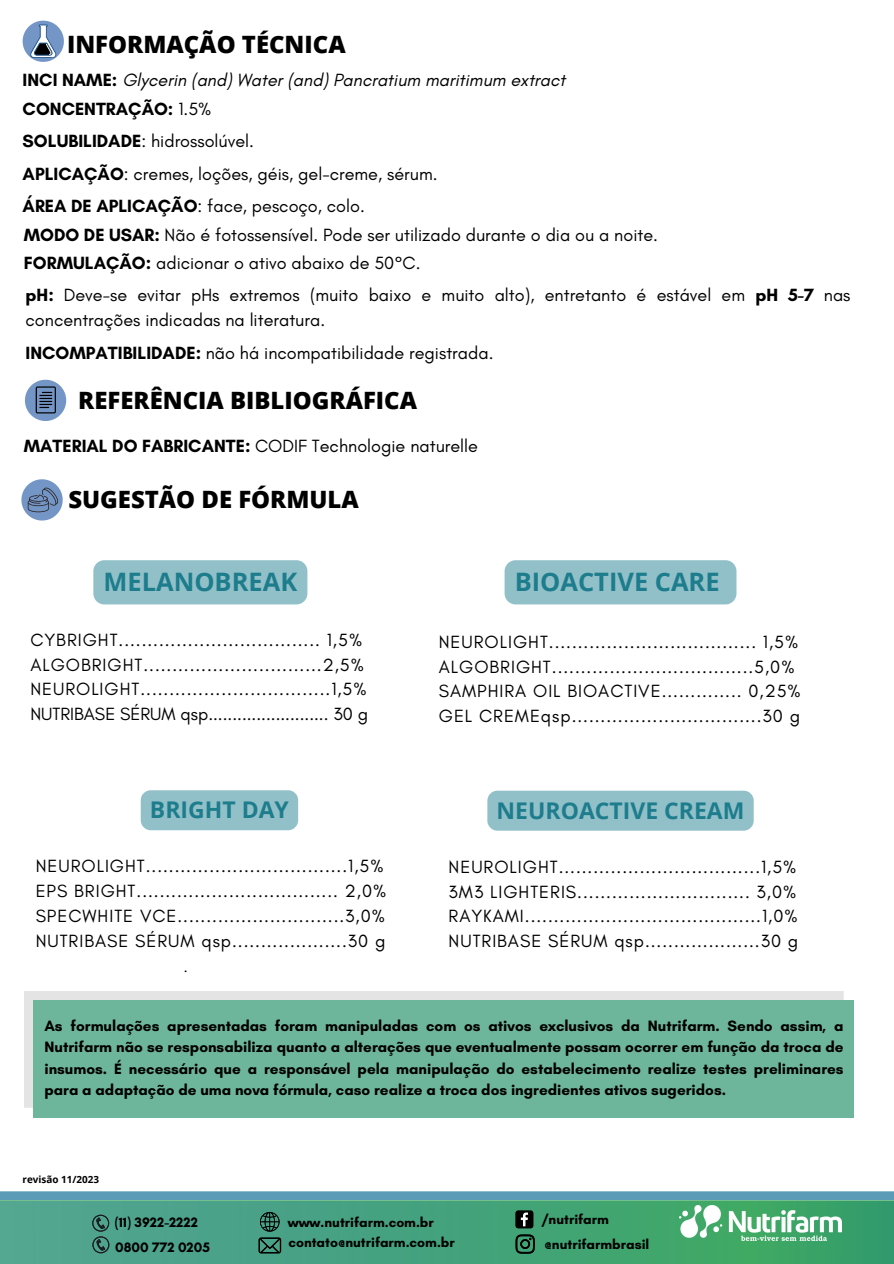
<style>
.page{position:relative;width:894px;height:1264px;background:#fff}
.page>*{position:absolute;margin:0;border:0;box-sizing:border-box;transform-origin:0 0}
.t1{font:700 25.5px "Open Sans";color:#1d7d8d}
.t2{font:800 23.85px "Open Sans";color:#000}
.t3{font:700 22.95px "Open Sans";color:#1d7d8d}
.t4{font:18px/24.8px "Glacial Indifference";letter-spacing:.055em;color:#000}
.t5{font:18px/24.8px "Glacial Indifference";color:#000}
.t6{font:italic 18px "Glacial Indifference";color:#000}
.t7{font:700 18px "Glacial Indifference";color:#000}
.t8{font:700 15.3px/21px "Glacial Indifference";color:#000;text-align:justify}
.t9{font:700 13.95px "Glacial Indifference";color:#000}
.t10{font:700 9.9px "Open Sans";color:#000}
.t11{font:800 8.7px "Open Sans";color:#000}
.s1{font-weight:700;font-style:normal}
.s2{font-weight:400}
.s3{font-weight:700}
</style>
<div class="page">
<svg style="left:23px;top:21px;width:41px;height:41px"></svg>
<svg style="left:25px;top:380px;width:41px;height:41px"></svg>
<svg style="left:21px;top:479px;width:42px;height:41px"></svg>
<div style="left:24px;top:991px;width:819px;height:116px;background:#e4e4e4"></div>
<div style="left:34px;top:1000px;width:819px;height:117px;background:#6db59b"></div>
<svg style="left:0;top:1191px;width:893px;height:9px;background:#609eba"></svg>
<div style="left:0;top:1201px;width:893px;height:62px;background:linear-gradient(to right,#52a293,#38a362)"></div>
<img style="left:678px;top:1205px;width:162px;height:35px">
<svg style="left:258px;top:1237px;width:23px;height:16px"></svg>
<svg style="left:515px;top:1234px;width:19px;height:19px"></svg>
<svg style="left:515px;top:1210px;width:18px;height:18px"></svg>
<svg style="left:259px;top:1211px;width:21px;height:20px"></svg>
<svg style="left:92px;top:1214px;width:17px;height:39px"></svg>
<div style="left:93px;top:560px;width:214px;height:44px;background:#92c0c8;border-radius:11px"></div>
<div style="left:504px;top:560px;width:232px;height:44px;background:#92c0c8;border-radius:11px"></div>
<div style="left:141px;top:790px;width:157px;height:40px;background:#92c0c8;border-radius:10px"></div>
<div style="left:487px;top:790px;width:266px;height:40px;background:#92c0c8;border-radius:10px"></div>
<p class="t2" style="left:67px;top:28px;width:280px">INFORMAÇÃO TÉCNICA</p>
<p class="t6" style="left:23px;top:69px;width:544px"><span class="s1">INCI NAME:</span> Glycerin (and) Water (and) Pancratium maritimum extract</p>
<p class="t7" style="left:23px;top:98px;width:190px">CONCENTRAÇÃO: <span class="s2">1.5%</span></p>
<p class="t5" style="left:23px;top:129px;width:233px"><span class="s3">SOLUBILIDADE</span>: hidrossolúvel.</p>
<p class="t5" style="left:23px;top:161px;width:416px"><span class="s3">APLICAÇÃO</span>: cremes, loções, géis, gel-creme, sérum.</p>
<p class="t5" style="left:23px;top:194px;width:343px"><span class="s3">ÁREA DE APLICAÇÃO</span>: face, pescoço, colo.</p>
<p class="t5" style="left:24px;top:250px;width:398px"><span class="s3">FORMULAÇÃO:</span> adicionar o ativo abaixo de 50°C.</p>
<p class="t5" style="left:24px;top:222px;width:635px"><span class="s3">MODO DE USAR:</span> Não é fotossensível. Pode ser utilizado durante o dia ou a noite.</p>
<p class="t5" style="left:26px;top:282px;width:826px"><span class="s3">pH:</span> Deve-se evitar pHs extremos (muito baixo e muito alto), entretanto é estável em <span class="s3">pH 5-7</span> nas concentrações indicadas na literatura.</p>
<p class="t5" style="left:26px;top:340px;width:469px"><span class="s3">INCOMPATIBILIDADE:</span> não há incompatibilidade registrada.</p>
<p class="t2" style="left:78px;top:383px;width:340px">REFERÊNCIA BIBLIOGRÁFICA</p>
<p class="t5" style="left:24px;top:433px;width:455px"><span class="s3">MATERIAL DO FABRICANTE:</span> CODIF Technologie naturelle</p>
<p class="t2" style="left:68px;top:482px;width:292px">SUGESTÃO DE FÓRMULA</p>
<p class="t1" style="left:103px;top:564px;width:195px">MELANOBREAK</p>
<p class="t4" style="left:30px;top:627px;width:333px">CYBRIGHT................................... 1,5%</p>
<p class="t4" style="left:30px;top:652px;width:335px">ALGOBRIGHT...............................2,5%</p>
<p class="t4" style="left:30px;top:676px;width:338px">NEUROLIGHT.................................1,5%</p>
<p class="t5" style="left:30px;top:701px;width:339px">NUTRIBASE SÉRUM qsp......................... 30 g</p>
<p class="t3" style="left:150px;top:793px;width:140px">BRIGHT DAY</p>
<p class="t4" style="left:36px;top:853px;width:349px">NEUROLIGHT...................................1,5%</p>
<p class="t4" style="left:36px;top:878px;width:352px">EPS BRIGHT................................... 2,0%</p>
<p class="t4" style="left:36px;top:903px;width:350px">SPECWHITE VCE.............................3,0%</p>
<p class="t4" style="left:36px;top:927px;width:351px">NUTRIBASE SÉRUM qsp....................30 g</p>
<p class="t11" style="left:184px;top:963px;width:4px">.</p>
<p class="t1" style="left:514px;top:564px;width:206px">BIOACTIVE CARE</p>
<p class="t4" style="left:438px;top:629px;width:361px">NEUROLIGHT.................................... 1,5%</p>
<p class="t4" style="left:438px;top:654px;width:363px">ALGOBRIGHT...................................5,0%<br>SAMPHIRA OIL BIOACTIVE.............. 0,25%</p>
<p class="t4" style="left:438px;top:703px;width:363px">GEL CREMEqsp.................................30 g</p>
<p class="t3" style="left:496px;top:794px;width:249px">NEUROACTIVE CREAM</p>
<p class="t4" style="left:448px;top:854px;width:349px">NEUROLIGHT...................................1,5%</p>
<p class="t4" style="left:448px;top:878px;width:349px">3M3 LIGHTERIS.............................. 3,0%</p>
<p class="t4" style="left:448px;top:903px;width:350px">RAYKAMI.........................................1,0%</p>
<p class="t4" style="left:448px;top:928px;width:351px">NUTRIBASE SÉRUM qsp....................30 g</p>
<p class="t8" style="left:44px;top:1015px;width:800px">As formulações apresentadas foram manipuladas com os ativos exclusivos da Nutrifarm. Sendo assim, a Nutrifarm não se responsabiliza quanto a alterações que eventualmente possam ocorrer em função da troca de insumos. É necessário que a responsável pela manipulação do estabelecimento realize testes preliminares para a adaptação de uma nova fórmula, caso realize a troca dos ingredientes ativos sugeridos.</p>
<p class="t10" style="left:23px;top:1172px;width:78px">revisão 11/2023</p>
<p class="t9" style="left:115px;top:1214px;width:85px">(11) 3922-2222</p>
<p class="t9" style="left:288px;top:1213px;width:147px">www.nutrifarm.com.br</p>
<p class="t9" style="left:288px;top:1233px;width:168px">contato@nutrifarm.com.br</p>
<p class="t9" style="left:115px;top:1238px;width:96px">0800 772 0205</p>
<p class="t9" style="left:541px;top:1210px;width:69px">/nutrifarm</p>
<p class="t9" style="left:544px;top:1235px;width:106px">@nutrifarmbrasil</p>
</div>
